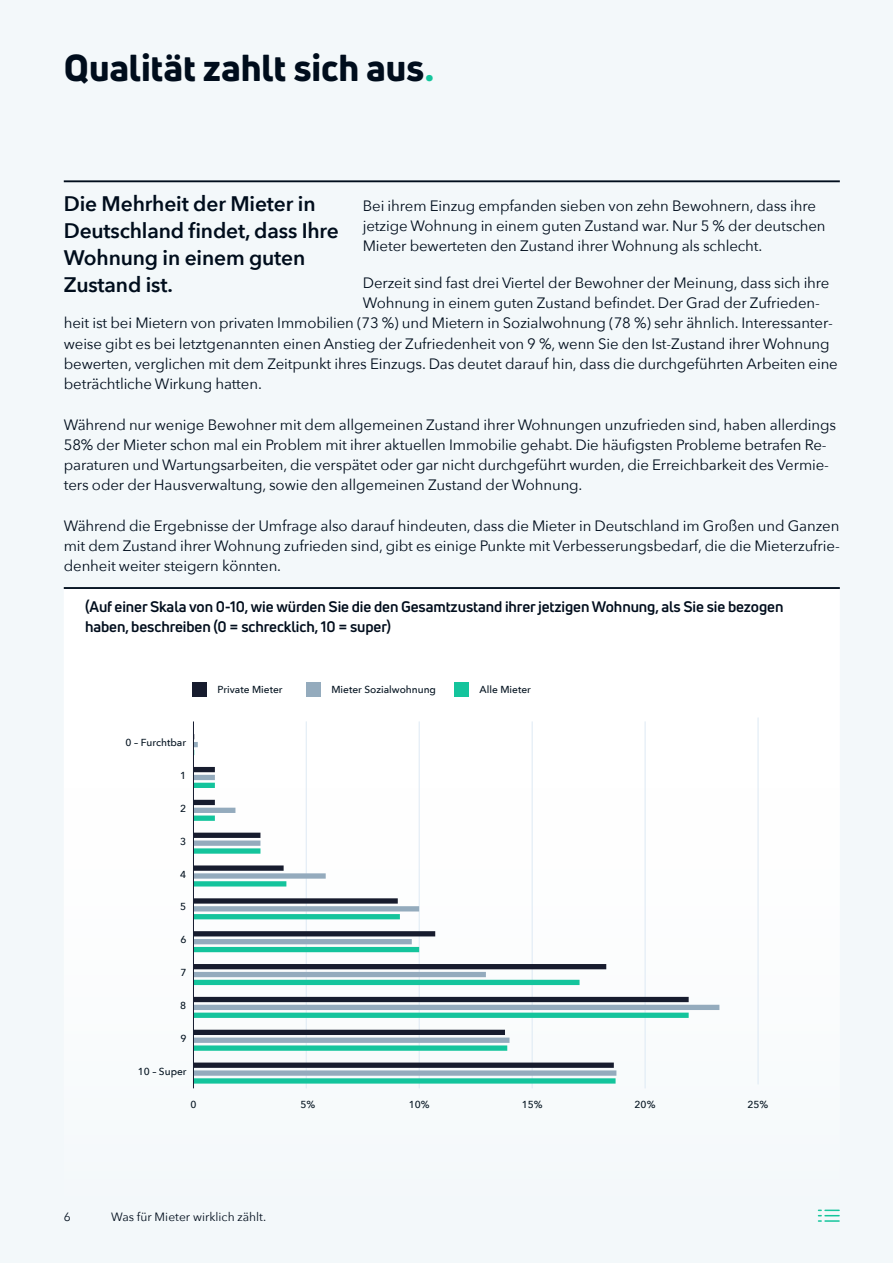
<style>
.page{position:relative;width:893px;height:1263px;background:#f3f8fa}
.page>*{position:absolute;margin:0;border:0;box-sizing:border-box;transform-origin:0 0}
.t1{font:800 36.75px "Uni Neue";color:#000d1c}
.t2{font:600 21px/27px "Avenir Next";letter-spacing:-.01em;color:#000d1c}
.t3{font:15px/20.2px "Avenir Next";letter-spacing:-.01em;color:#000d1c}
.t4{font:700 15px/20.2px "Uni Neue";letter-spacing:-.005em;color:#000d1c}
.t5{font:12px "Avenir Next";color:#000d1c}
.t6{font:500 10.2px "Avenir Next";color:#051421}
.s1{color:#14c59c}
</style>
<div class="page">
<svg style="left:818px;top:1215px;width:21px;height:7px"></svg>
<hr style="left:64px;top:587px;width:776px;height:2px;background:#000d1c">
<svg style="left:64px;top:589px;width:776px;height:626px;fill:#fdfefe"></svg>
<hr style="left:64px;top:180px;width:776px;height:2px;background:#000d1c">
<hr style="left:306px;top:721px;width:1px;height:367px;background:#e0ebf5">
<hr style="left:419px;top:721px;width:1px;height:367px;background:#e0ebf5">
<hr style="left:532px;top:721px;width:1px;height:367px;background:#e0ebf5">
<hr style="left:645px;top:721px;width:1px;height:367px;background:#e0ebf5">
<hr style="left:758px;top:717px;width:1px;height:367px;background:#e0ebf5">
<div style="left:193px;top:980px;width:387px;height:5px;background:#14c49c"></div>
<div style="left:193px;top:964px;width:413px;height:5px;background:#171c2e"></div>
<div style="left:193px;top:972px;width:293px;height:5px;background:#94abbd"></div>
<div style="left:193px;top:947px;width:226px;height:5px;background:#14c49c"></div>
<div style="left:193px;top:931px;width:242px;height:5px;background:#171c2e"></div>
<div style="left:193px;top:939px;width:219px;height:5px;background:#94abbd"></div>
<div style="left:193px;top:914px;width:207px;height:5px;background:#14c49c"></div>
<div style="left:193px;top:898px;width:205px;height:6px;background:#171c2e"></div>
<div style="left:193px;top:906px;width:226px;height:5px;background:#94abbd"></div>
<div style="left:193px;top:881px;width:93px;height:5px;background:#14c49c"></div>
<div style="left:193px;top:865px;width:91px;height:6px;background:#171c2e"></div>
<div style="left:193px;top:873px;width:133px;height:6px;background:#94abbd"></div>
<div style="left:193px;top:1012px;width:496px;height:6px;background:#14c49c"></div>
<div style="left:193px;top:997px;width:496px;height:5px;background:#171c2e"></div>
<div style="left:193px;top:1005px;width:526px;height:5px;background:#94abbd"></div>
<div style="left:193px;top:848px;width:67px;height:6px;background:#14c49c"></div>
<div style="left:193px;top:833px;width:67px;height:5px;background:#171c2e"></div>
<div style="left:193px;top:840px;width:67px;height:6px;background:#94abbd"></div>
<div style="left:193px;top:815px;width:22px;height:6px;background:#14c49c"></div>
<div style="left:193px;top:800px;width:22px;height:5px;background:#171c2e"></div>
<div style="left:193px;top:808px;width:42px;height:5px;background:#94abbd"></div>
<div style="left:193px;top:783px;width:22px;height:5px;background:#14c49c"></div>
<div style="left:193px;top:767px;width:22px;height:5px;background:#171c2e"></div>
<div style="left:193px;top:775px;width:22px;height:5px;background:#94abbd"></div>
<svg style="left:194px;top:734px;width:4px;height:21px"></svg>
<div style="left:193px;top:1045px;width:314px;height:6px;background:#14c49c"></div>
<div style="left:193px;top:1030px;width:312px;height:5px;background:#171c2e"></div>
<div style="left:193px;top:1037px;width:316px;height:6px;background:#94abbd"></div>
<div style="left:193px;top:1078px;width:423px;height:5px;background:#14c49c"></div>
<div style="left:193px;top:1062px;width:421px;height:6px;background:#171c2e"></div>
<div style="left:193px;top:1070px;width:423px;height:6px;background:#94abbd"></div>
<hr style="left:193px;top:721px;width:1px;height:367px;background:#161c2f">
<div style="left:193px;top:682px;width:14px;height:14px;background:#171c2e"></div>
<div style="left:307px;top:682px;width:14px;height:14px;background:#94abbd"></div>
<div style="left:454px;top:682px;width:14px;height:14px;background:#14c49c"></div>
<h1 class="t1" style="left:64px;top:43px;width:372px">Qualität zahlt sich aus<span class="s1">.</span></h1>
<h2 class="t2" style="left:64px;top:189px;width:276px">Die Mehrheit der Mieter in<br>Deutschland findet, dass Ihre<br>Wohnung in einem guten<br>Zustand ist.</h2>
<p class="t3" style="left:363px;top:195px;width:464px">Bei ihrem Einzug empfanden sieben von zehn Bewohnern, dass ihre jetzige Wohnung in einem guten Zustand war. Nur 5 % der deutschen<br>Mieter bewerteten den Zustand ihrer Wohnung als schlecht.</p>
<p class="t3" style="left:363px;top:272px;width:468px">Derzeit sind fast drei Viertel der Bewohner der Meinung, dass sich ihre</p>
<p class="t3" style="left:363px;top:292px;width:459px">Wohnung in einem guten Zustand befindet. Der Grad der Zufrieden-</p>
<p class="t3" style="left:64px;top:312px;width:770px">heit ist bei Mietern von privaten Immobilien (73 %) und Mietern in Sozialwohnung (78 %) sehr ähnlich. Interessanter-</p>
<p class="t3" style="left:64px;top:333px;width:767px">weise gibt es bei letztgenannten einen Anstieg der Zufriedenheit von 9 %, wenn Sie den Ist-Zustand ihrer Wohnung</p>
<p class="t3" style="left:64px;top:353px;width:775px">bewerten, verglichen mit dem Zeitpunkt ihres Einzugs. Das deutet darauf hin, dass die durchgeführten Arbeiten eine</p>
<p class="t3" style="left:64px;top:373px;width:200px">beträchtliche Wirkung hatten.</p>
<p class="t3" style="left:64px;top:414px;width:774px">Während nur wenige Bewohner mit dem allgemeinen Zustand ihrer Wohnungen unzufrieden sind, haben allerdings 58% der Mieter schon mal ein Problem mit ihrer aktuellen Immobilie gehabt. Die häufigsten Probleme betrafen Re&shy;paraturen und Wartungsarbeiten, die verspätet oder gar nicht durchgeführt wurden, die Erreichbarkeit des Vermie&shy;ters oder der Hausverwaltung, sowie den allgemeinen Zustand der Wohnung.</p>
<p class="t3" style="left:64px;top:515px;width:777px;text-align:justify">Während die Ergebnisse der Umfrage also darauf hindeuten, dass die Mieter in Deutschland im Großen und Ganzen mit dem Zustand ihrer Wohnung zufrieden sind, gibt es einige Punkte mit Verbesserungsbedarf, die die Mieterzufrie&shy;denheit weiter steigern könnten.</p>
<p class="t4" style="left:85px;top:596px;width:700px">(Auf einer Skala von 0-10, wie würden Sie die den Gesamtzustand ihrer jetzigen Wohnung, als Sie sie bezogen haben, beschreiben (0 = schrecklich, 10 = super)</p>
<p class="t6" style="left:126px;top:734px;width:62px">0 – Furchtbar</p>
<p class="t6" style="left:180px;top:767px;width:8px">1</p>
<p class="t6" style="left:180px;top:800px;width:8px">2</p>
<p class="t6" style="left:180px;top:832px;width:8px">3</p>
<p class="t6" style="left:180px;top:865px;width:8px">4</p>
<p class="t6" style="left:180px;top:898px;width:8px">5</p>
<p class="t6" style="left:181px;top:931px;width:8px">6</p>
<p class="t6" style="left:181px;top:964px;width:8px">7</p>
<p class="t6" style="left:180px;top:997px;width:8px">8</p>
<p class="t6" style="left:181px;top:1029px;width:8px">9</p>
<p class="t6" style="left:138px;top:1062px;width:50px">10 – Super</p>
<p class="t6" style="left:190px;top:1096px;width:8px">0</p>
<p class="t6" style="left:217px;top:680px;width:67px">Private Mieter</p>
<p class="t6" style="left:331px;top:680px;width:106px">Mieter Sozialwohnung</p>
<p class="t6" style="left:480px;top:680px;width:53px">Alle Mieter</p>
<p class="t6" style="left:301px;top:1096px;width:16px">5%</p>
<p class="t6" style="left:409px;top:1096px;width:22px">10%</p>
<p class="t6" style="left:522px;top:1096px;width:22px">15%</p>
<p class="t6" style="left:635px;top:1096px;width:22px">20%</p>
<p class="t5" style="left:64px;top:1207px;width:8px">6</p>
<p class="t5" style="left:111px;top:1207px;width:157px">Was für Mieter wirklich zählt.</p>
<p class="t6" style="left:747px;top:1096px;width:22px">25%</p>
</div>
